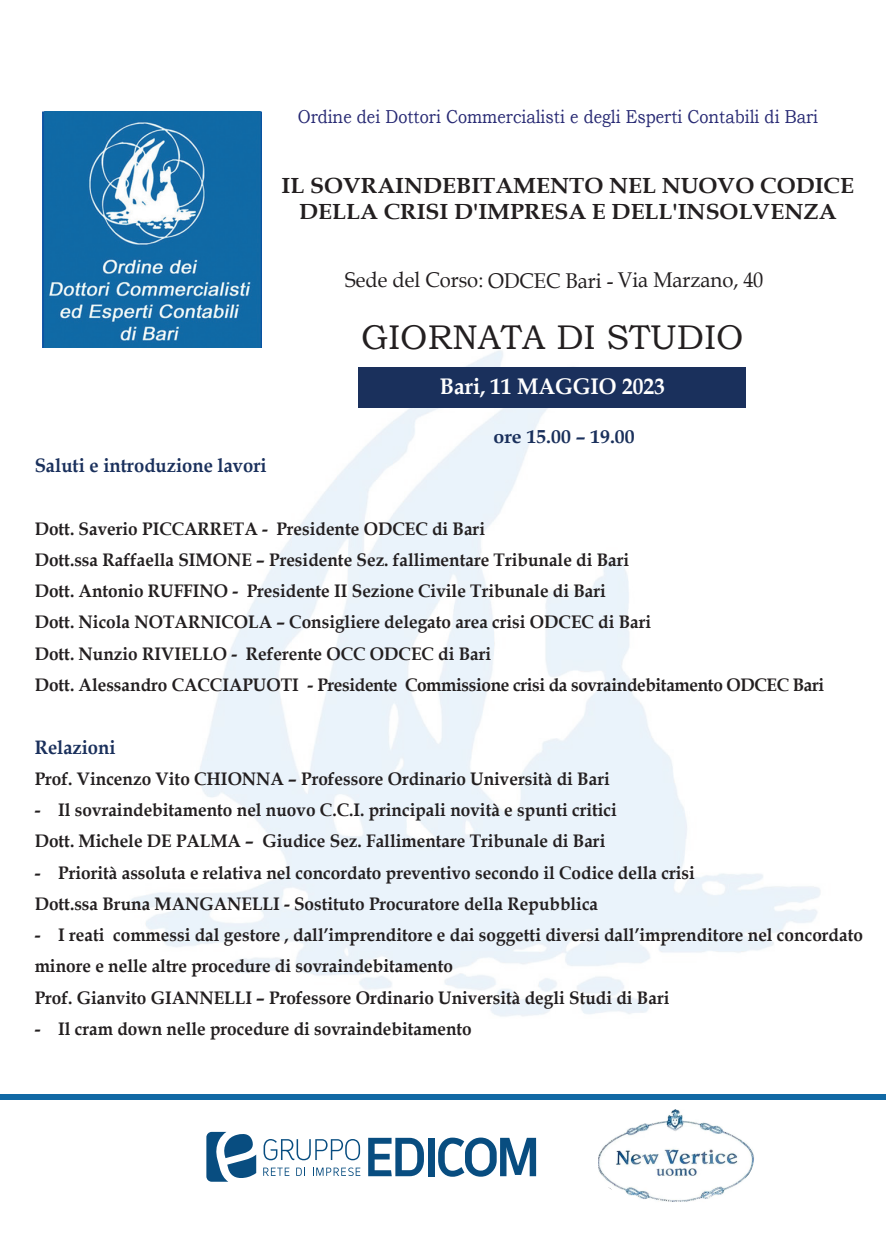
<style>
.page{position:relative;width:886px;height:1241px;background:#fff}
.page>*{position:absolute;margin:0;border:0;box-sizing:border-box;transform-origin:0 0}
.t1{font:34.25px "Bookman Old Style";color:#231f20}
.t2{font:700 22.56px "Book Antiqua";color:#fff;scale:.95 1}
.t3{font:700 21.88px/26.2px "Book Antiqua";color:#231f20;text-align:center;scale:1.05 1}
.t4{font:21.31px "Book Antiqua";color:#231f20;scale:.95 1}
.t5{font:700 19.44px "Book Antiqua";color:#1a305c;scale:.95 1}
.t6{font:700 18.75px "Book Antiqua";color:#1a305c;scale:1.05 1}
.t7{font:18.69px "Bookman Old Style";color:#272973;scale:.86 1}
.t8{font:700 18.12px/31.2px "Book Antiqua";color:#231f20;scale:.95 1}
</style>
<div class="page">
<img style="left:0;top:233px;width:886px;height:867px">
<div style="left:359px;top:367px;width:387px;height:40px;background:#1a305c"></div>
<div style="left:0;top:1094px;width:886px;height:5px;background:#1169a5"></div>
<img style="left:43px;top:112px;width:219px;height:235px">
<svg style="left:264px;top:1139px;width:96px;height:21px"></svg>
<svg style="left:368px;top:1137px;width:56px;height:38px"></svg>
<div style="left:428px;top:1137px;width:6px;height:38px;background:#084d80"></div>
<svg style="left:438px;top:1137px;width:98px;height:39px"></svg>
<svg style="left:206px;top:1131px;width:50px;height:50px"></svg>
<svg style="left:263px;top:1167px;width:26px;height:8px"></svg>
<svg style="left:296px;top:1167px;width:9px;height:8px"></svg>
<svg style="left:313px;top:1167px;width:47px;height:8px"></svg>
<img style="left:598px;top:1109px;width:156px;height:93px">
<p class="t7" style="left:298px;top:105px;width:606px">Ordine dei Dottori Commercialisti e degli Esperti Contabili di Bari</p>
<p class="t3" style="left:282px;top:172px;width:547px">IL SOVRAINDEBITAMENTO NEL NUOVO CODICE<br>DELLA CRISI D'IMPRESA E DELL'INSOLVENZA</p>
<p class="t4" style="left:345px;top:265px;width:442px">Sede del Corso: ODCEC Bari - Via Marzano, 40</p>
<h1 class="t1" style="left:361px;top:315px;width:384px">GIORNATA DI STUDIO</h1>
<p class="t2" style="left:440px;top:371px;width:238px">Bari, 11 MAGGIO 2023</p>
<p class="t5" style="left:35px;top:452px;width:246px">Saluti e introduzione lavori</p>
<p class="t6" style="left:493px;top:423px;width:136px">ore 15.00 – 19.00</p>
<p class="t8" style="left:35px;top:512px;width:832px">Dott. Saverio PICCARRETA - Presidente ODCEC di Bari<br>Dott.ssa Raffaella SIMONE – Presidente Sez. fallimentare Tribunale di Bari<br>Dott. Antonio RUFFINO - Presidente II Sezione Civile Tribunale di Bari<br>Dott. Nicola NOTARNICOLA – Consigliere delegato area crisi ODCEC di Bari<br>Dott. Nunzio RIVIELLO - Referente OCC ODCEC di Bari<br>Dott. Alessandro CACCIAPUOTI - Presidente Commissione crisi da sovraindebitamento ODCEC Bari</p>
<p class="t5" style="left:35px;top:733px;width:87px">Relazioni</p>
<p class="t8" style="left:35px;top:762px;width:607px">Prof. Vincenzo Vito CHIONNA – Professore Ordinario Università di Bari</p>
<p class="t8" style="left:35px;top:794px;width:614px">- Il sovraindebitamento nel nuovo C.C.I. principali novità e spunti critici<br>Dott. Michele DE PALMA – Giudice Sez. Fallimentare Tribunale di Bari</p>
<p class="t8" style="left:35px;top:856px;width:696px">- Priorità assoluta e relativa nel concordato preventivo secondo il Codice della crisi<br>Dott.ssa Bruna MANGANELLI - Sostituto Procuratore della Repubblica</p>
<p class="t8" style="left:35px;top:919px;width:873px">- I reati commessi dal gestore , dall’imprenditore e dai soggetti diversi dall’imprenditore nel concordato minore e nelle altre procedure di sovraindebitamento<br>Prof. Gianvito GIANNELLI – Professore Ordinario Università degli Studi di Bari</p>
<p class="t8" style="left:35px;top:1012px;width:462px">- Il cram down nelle procedure di sovraindebitamento</p>
</div>
